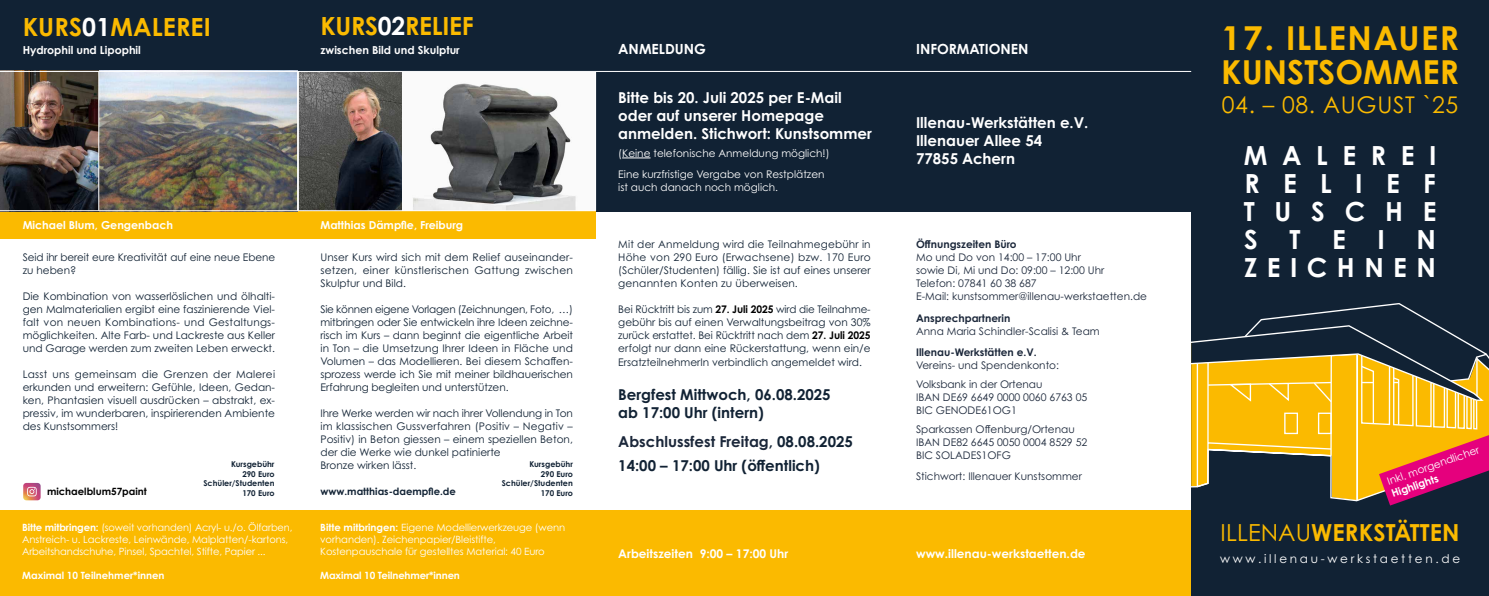
<style>
.page{position:relative;width:1489px;height:596px;background:#fff}
.page>*{position:absolute;margin:0;border:0;box-sizing:border-box;transform-origin:0 0}
.t1{font:700 33px/34.2px "Century Gothic Pro";color:#fbba00;scale:1.08 1}
.t2{font:700 26.3px/27.9px "Century Gothic Pro";letter-spacing:.75em;color:#fff;text-align:justify}
.t3{font:700 25px "Century Gothic Pro";letter-spacing:.005em;color:#fbba00}
.t4{font:700 23.5px "Century Gothic Pro";letter-spacing:.005em;color:#fbba00}
.t5{font:23px "Century Gothic Pro";letter-spacing:.03em;color:#fbba00}
.t6{font:700 15px/18px "Century Gothic Pro";color:#fff}
.t7{font:700 15px/18px "Century Gothic Pro";color:#112234}
.t8{font:700 14px "Century Gothic Pro";color:#fff}
.t9{font:700 12px "Century Gothic Pro";color:#fff}
.t10{font:12px "Century Gothic Pro";letter-spacing:.225em;color:#fff}
.t11{font:700 11px "Century Gothic Pro";color:#fff}
.t12{font:10.5px/13px "Century Gothic Pro";color:#112234;text-align:justify}
.t13{font:10.5px/13px "Century Gothic Pro";color:#1b273a}
.t14{font:10.5px/21.1px "Century Gothic Pro";color:#fff}
.t15{font:700 10.5px "Century Gothic Pro";color:#1b273a}
.t16{font:700 10.5px "Century Gothic Pro";color:#fff}
.t17{font:10px/12px "Century Gothic Pro";letter-spacing:-.01em;color:#fff}
.t18{font:700 10px "Century Gothic Pro";letter-spacing:-.01em;color:#fff}
.t19{font:700 10px "Century Gothic Pro";color:#112234}
.t20{font:700 10px "Century Gothic Pro";color:#000}
.t21{font:700 8px/9.6px "Century Gothic Pro";color:#112234;text-align:right}
.s1{color:#fff}
.s2{font-weight:700}
.s3{font-weight:700;color:#000}
.s4{color:#1b273a}
.s5{font-weight:400}
</style>
<div class="page">
<div style="left:298px;top:510px;width:893px;height:85px;background:#fbba00"></div>
<div style="left:595px;top:0;width:298px;height:211px;background:#112234"></div>
<svg style="left:622px;top:157px;width:28px;height:1px"></svg>
<div style="left:893px;top:0;width:298px;height:211px;background:#112234"></div>
<div style="left:1191px;top:0;width:297px;height:459px;background:#112234"></div>
<div style="left:1191px;top:300px;width:297px;height:295px;background:#112234"></div>
<div style="left:0;top:0;width:298px;height:71px;background:#112234"></div>
<div style="left:0;top:211px;width:298px;height:27px;background:#fbba00"></div>
<img style="left:0;top:72px;width:401px;height:138px">
<img style="left:413px;top:83px;width:163px;height:127px">
<div style="left:0;top:510px;width:298px;height:85px;background:#fbba00"></div>
<hr style="left:98px;top:71px;width:1px;height:139px;background:#fff">
<div style="left:298px;top:0;width:297px;height:71px;background:#112234"></div>
<div style="left:298px;top:211px;width:297px;height:27px;background:#fbba00"></div>
<hr style="left:298px;top:71px;width:1px;height:139px;background:#fff">
<hr style="left:0;top:71px;width:1191px;height:1px;background:#fff">
<hr style="left:595px;top:71px;width:1px;height:139px;background:#fff">
<hr style="left:297px;top:71px;width:1px;height:139px;background:#fff">
<svg style="left:1191px;top:303px;width:297px;height:202px"></svg>
<svg style="left:23px;top:482px;width:18px;height:18px"></svg>
<h3 class="t3" style="left:23px;top:11px;width:190px">KURS<span class="s1">01</span>MALEREI</h3>
<p class="t11" style="left:23px;top:43px;width:120px">Hydrophil und Lipophil</p>
<p class="t11" style="left:23px;top:218px;width:152px">Michael Blum, Gengenbach</p>
<h3 class="t3" style="left:320px;top:11px;width:155px">KURS<span class="s1">02</span>RELIEF</h3>
<p class="t11" style="left:320px;top:43px;width:141px">zwischen Bild und Skulptur</p>
<p class="t11" style="left:320px;top:218px;width:144px">Matthias Dämpfle, Freiburg</p>
<p class="t12" style="left:23px;top:250px;width:254px">Seid ihr bereit eure Kreativität auf eine neue Ebene zu heben?</p>
<p class="t12" style="left:23px;top:289px;width:254px">Die Kombination von wasserlöslichen und ölhalti&shy;gen Malmaterialien ergibt eine faszinierende Viel&shy;falt von neuen Kombinations- und Gestaltungs&shy;möglichkeiten. Alte Farb- und Lackreste aus Keller und Garage werden zum zweiten Leben erweckt.</p>
<p class="t12" style="left:23px;top:367px;width:254px">Lasst uns gemeinsam die Grenzen der Malerei erkunden und erweitern: Gefühle, Ideen, Gedan&shy;ken, Phantasien visuell ausdrücken – abstrakt, ex&shy;pressiv, im wunderbaren, inspirierenden Ambiente des Kunstsommers!</p>
<p class="t12" style="left:320px;top:250px;width:254px">Unser Kurs wird sich mit dem Relief auseinander&shy;setzen, einer künstlerischen Gattung zwischen Skulptur und Bild.</p>
<p class="t12" style="left:320px;top:302px;width:254px">Sie können eigene Vorlagen (Zeichnungen, Foto, …) mitbringen oder Sie entwickeln ihre Ideen zeichne&shy;risch im Kurs – dann beginnt die eigentliche Arbeit in Ton – die Umsetzung Ihrer Ideen in Fläche und Volumen – das Modellieren. Bei diesem Schaffen&shy;sprozess werde ich Sie mit meiner bildhauerischen Erfahrung begleiten und unterstützen.</p>
<p class="t12" style="left:320px;top:406px;width:254px;text-align:left">Ihre Werke werden wir nach ihrer Vollendung in Ton im klassischen Gussverfahren (Positiv – Negativ – Positiv) in Beton giessen – einem speziellen Beton, der die Werke wie dunkel patinierte<br>Bronze wirken lässt.</p>
<p class="t21" style="left:203px;top:459px;width:73px">Kursgebühr<br>290 Euro<br>Schüler/Studenten<br>170 Euro</p>
<p class="t21" style="left:502px;top:459px;width:73px">Kursgebühr<br>290 Euro<br>Schüler/Studenten<br>170 Euro</p>
<p class="t20" style="left:47px;top:485px;width:101px">michaelblum57paint</p>
<p class="t19" style="left:320px;top:485px;width:137px">www.matthias-daempfle.de</p>
<p class="t17" style="left:22px;top:521px;width:272px"><span class="s2">Bitte mitbringen:</span> (soweit vorhanden) Acryl- u./o. Ölfarben,<br>Anstreich- u. Lackreste, Leinwände, Malplatten/-kartons,<br>Arbeitshandschuhe, Pinsel, Spachtel, Stifte, Papier ...</p>
<p class="t18" style="left:22px;top:568px;width:144px">Maximal 10 Teilnehmer*innen</p>
<p class="t17" style="left:320px;top:521px;width:246px"><span class="s2">Bitte mitbringen:</span> Eigene Modellierwerkzeuge (wenn vorhanden). Zeichenpapier/Bleistifte,<br>Kostenpauschale für gestelltes Material: 40 Euro</p>
<p class="t18" style="left:320px;top:568px;width:141px">Maximal 10 Teilnehmer*innen</p>
<h3 class="t8" style="left:618px;top:40px;width:89px">ANMELDUNG</h3>
<h3 class="t6" style="left:618px;top:88px;width:255px">Bitte bis 20. Juli 2025 per E-Mail oder auf unserer Homepage anmelden. Stichwort: Kunstsommer</h3>
<p class="t14" style="left:618px;top:142px;width:213px">(Keine telefonische Anmeldung möglich!)<br>Eine kurzfristige Vergabe von Restplätzen</p>
<p class="t14" style="left:618px;top:176px;width:161px">ist auch danach noch möglich.</p>
<p class="t12" style="left:618px;top:238px;width:254px">Mit der Anmeldung wird die Teilnahmegebühr in Höhe von 290 Euro (Erwachsene) bzw. 170 Euro (Schüler/Studenten) fällig. Sie ist auf eines unserer genannten Konten zu überweisen.</p>
<p class="t12" style="left:618px;top:303px;width:254px">Bei Rücktritt bis zum <span class="s3">27. Juli 2025</span> wird die Teilnahme&shy;gebühr bis auf einen Verwaltungsbeitrag von 30% zurück erstattet. Bei Rücktritt nach dem <span class="s3">27. Juli 2025 </span>erfolgt nur dann eine Rückerstattung, wenn ein/e ErsatzteilnehmerIn verbindlich angemeldet wird.</p>
<h3 class="t7" style="left:618px;top:385px;width:214px">Bergfest Mittwoch, 06.08.2025 ab 17:00 Uhr (intern)</h3>
<h3 class="t7" style="left:618px;top:429px;width:236px;line-height:23.7px"><span class="s4">Abschlussfest Freitag</span>, 08.08.2025<br>14:00 – 17:00 Uhr (öffentlich)</h3>
<p class="t9" style="left:618px;top:545px;width:171px">Arbeitszeiten 9:00 – 17:00 Uhr</p>
<h3 class="t8" style="left:916px;top:40px;width:114px">INFORMATIONEN</h3>
<h3 class="t6" style="left:916px;top:114px;width:174px">Illenau-Werkstätten e.V.<br>Illenauer Allee 54<br>77855 Achern</h3>
<p class="t15" style="left:916px;top:238px;width:102px">Öffnungszeiten Büro</p>
<p class="t13" style="left:916px;top:251px;width:232px">Mo und Do von 14:00 – 17:00 Uhr<br>sowie Di, Mi und Do: 09:00 – 12:00 Uhr<br>Telefon: 07841 60 38 687<br>E-Mail: kunstsommer@illenau-werkstaetten.de</p>
<p class="t15" style="left:916px;top:311px;width:96px">Ansprechpartnerin</p>
<p class="t13" style="left:916px;top:324px;width:185px">Anna Maria Schindler-Scalisi &amp; Team</p>
<p class="t15" style="left:916px;top:346px;width:122px">Illenau-Werkstätten e.V.</p>
<p class="t13" style="left:916px;top:356px;width:144px;line-height:18.7px">Vereins- und Spendenkonto:<br>Volksbank in der Ortenau</p>
<p class="t13" style="left:916px;top:390px;width:173px">IBAN DE69 6649 0000 0060 6763 05<br>BIC GENODE61OG1</p>
<p class="t13" style="left:916px;top:422px;width:173px">Sparkassen Offenburg/Ortenau<br>IBAN DE82 6645 0050 0004 8529 52<br>BIC SOLADES1OFG</p>
<p class="t13" style="left:916px;top:469px;width:167px">Stichwort: Illenauer Kunstsommer</p>
<p class="t9" style="left:916px;top:545px;width:171px">www.illenau-werkstaetten.de</p>
<h1 class="t1" style="left:1221px;top:21px;width:221px">17. ILLENAUER<br>KUNSTSOMMER</h1>
<h3 class="t5" style="left:1221px;top:90px;width:238px">04. – 08. AUGUST `25</h3>
<h2 class="t2" style="left:1243px;top:141px;width:194px">MALEREI RELIEF TUSCHE STEIN ZEICHNEN</h2>
<p class="t14" style="left:1383px;top:471px;width:98px;rotate:-20deg">Inkl. morgendlicher</p>
<p class="t16" style="left:1389px;top:487px;width:50px;rotate:-20deg">Highlights</p>
<h3 class="t4" style="left:1220px;top:517px;width:240px"><span class="s5">ILLENAU</span>WERKSTÄTTEN</h3>
<p class="t10" style="left:1219px;top:551px;width:241px">www.illenau-werkstaetten.de</p>
</div>
